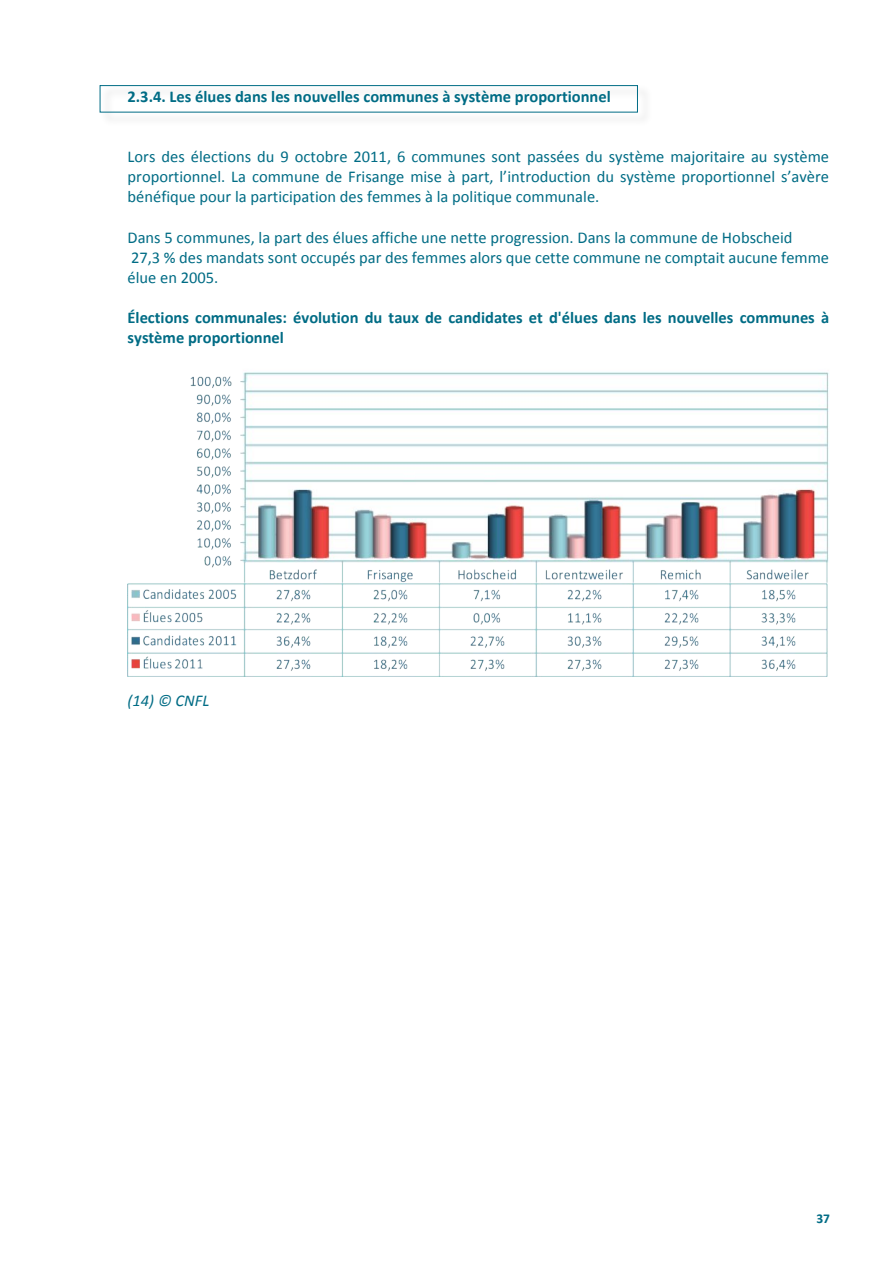
<style>
.page{position:relative;width:893px;height:1263px;background:#fff}
.page>*{position:absolute;margin:0;border:0;box-sizing:border-box;transform-origin:0 0}
.t1{font:16.5px/20.1px "Calibri";color:#006c85;text-align:justify}
.t2{font:700 16.5px/20.1px "Calibri";color:#006c85}
.t3{font:italic 16.5px "Calibri";color:#006c85}
.t4{font:700 13.5px "Calibri";color:#006c85}
</style>
<div class="page">
<img style="left:99px;top:85px;width:539px;height:28px">
<div style="left:100px;top:85px;width:538px;height:27px;border:1px solid #006c85"></div>
<img style="left:128px;top:372px;width:701px;height:304px">
<p class="t2" style="left:128px;top:87px;width:485px">2.3.4. Les élues dans les nouvelles communes à système proportionnel</p>
<p class="t1" style="left:128px;top:148px;width:703px">Lors des élections du 9 octobre 2011, 6 communes sont passées du système majoritaire au système proportionnel. La commune de Frisange mise à part, l’introduction du système proportionnel s’avère bénéfique pour la participation des femmes à la politique communale.</p>
<p class="t1" style="left:128px;top:228px;width:703px;text-align:left">Dans 5 communes, la part des élues affiche une nette progression. Dans la commune de Hobscheid<br>27,3 % des mandats sont occupés par des femmes alors que cette commune ne comptait aucune femme élue en 2005.</p>
<p class="t2" style="left:128px;top:309px;width:703px">Élections communales: évolution du taux de candidates et d'élues dans les nouvelles communes à système proportionnel</p>
<p class="t3" style="left:128px;top:694px;width:83px">(14) © CNFL</p>
<p class="t4" style="left:816px;top:1213px;width:15px">37</p>
</div>
